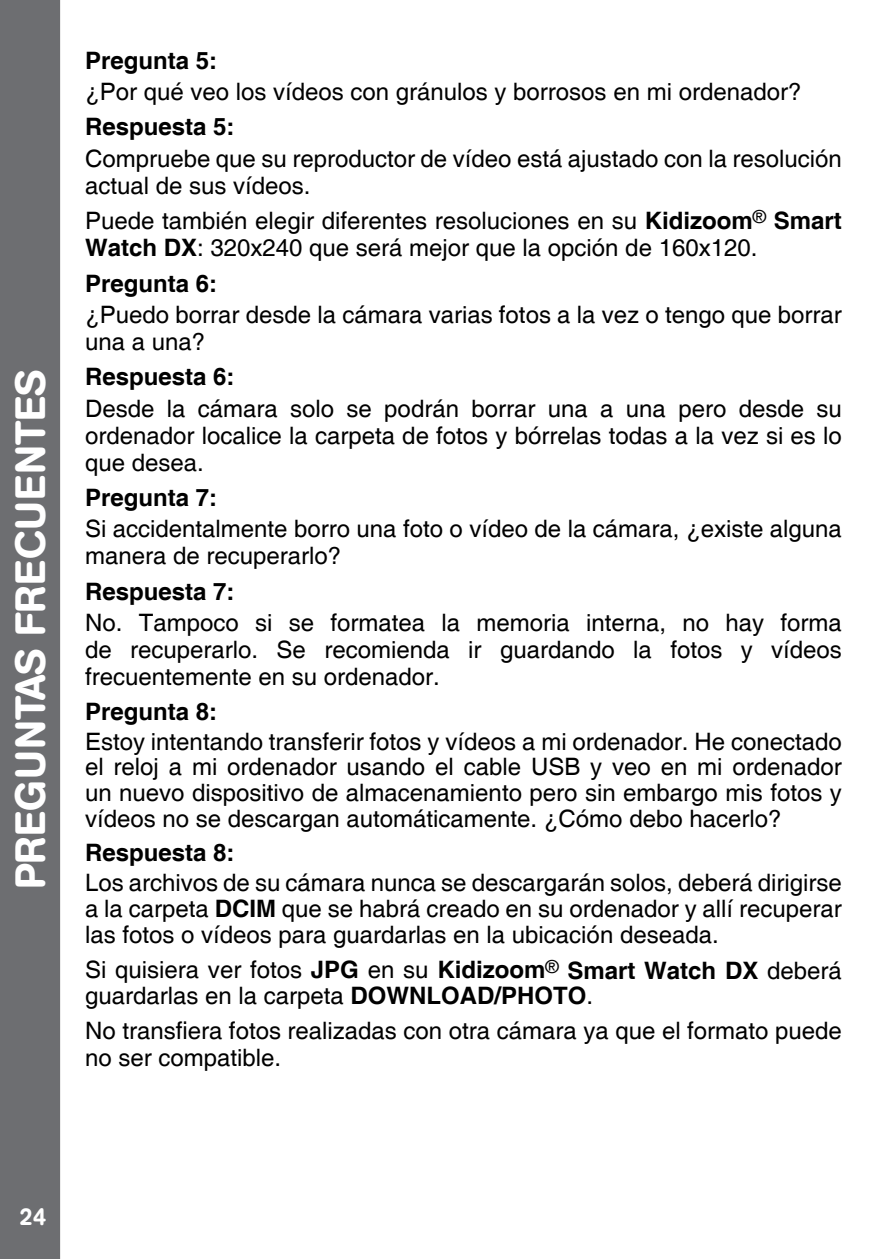
<style>
.page{position:relative;width:893px;height:1259px;background:#fff}
.page>*{position:absolute;margin:0;border:0;box-sizing:border-box;transform-origin:0 0}
.t1{font:500 42px "AG Book Rounded";color:#fff}
.t2{font:24px/27px "Helvetica";color:#000}
.t3{font:700 24px "Helvetica";color:#000}
.t4{font:500 24px "AG Book Rounded";color:#fff}
.s1{font-weight:700}
</style>
<div class="page">
<div style="left:0;top:0;width:60px;height:1259px;background:#6d6e71"></div>
<h1 class="t1" style="left:6px;top:889px;width:518px;rotate:-90deg">Preguntas frecuentes</h1>
<p class="t3" style="left:85px;top:45px;width:134px">Pregunta 5:</p>
<p class="t2" style="left:85px;top:79px;width:718px">¿Por qué veo los vídeos con gránulos y borrosos en mi ordenador?</p>
<p class="t3" style="left:85px;top:112px;width:151px">Respuesta 5:</p>
<p class="t2" style="left:85px;top:145px;width:758px">Compruebe que su reproductor de vídeo está ajustado con la resolución actual de sus vídeos.</p>
<p class="t2" style="left:85px;top:208px;width:758px">Puede también elegir diferentes resoluciones en su <span class="s1">Kidizoom</span><sup>®</sup> <span class="s1">Smart<br>Watch DX</span>: 320x240 que será mejor que la opción de 160x120.</p>
<p class="t3" style="left:85px;top:268px;width:134px">Pregunta 6:</p>
<p class="t2" style="left:85px;top:302px;width:758px">¿Puedo borrar desde la cámara varias fotos a la vez o tengo que borrar una a una?</p>
<p class="t3" style="left:85px;top:362px;width:151px">Respuesta 6:</p>
<p class="t2" style="left:85px;top:395px;width:758px;text-align:justify">Desde la cámara solo se podrán borrar una a una pero desde su ordenador localice la carpeta de fotos y bórrelas todas a la vez si es lo que desea.</p>
<p class="t3" style="left:85px;top:483px;width:134px">Pregunta 7:</p>
<p class="t2" style="left:85px;top:516px;width:758px">Si accidentalmente borro una foto o vídeo de la cámara, ¿existe alguna manera de recuperarlo?</p>
<p class="t3" style="left:85px;top:577px;width:151px">Respuesta 7:</p>
<p class="t2" style="left:85px;top:610px;width:758px;text-align:justify">No. Tampoco si se formatea la memoria interna, no hay forma de recuperarlo. Se recomienda ir guardando la fotos y vídeos frecuentemente en su ordenador.</p>
<p class="t3" style="left:85px;top:696px;width:134px">Pregunta 8:</p>
<p class="t2" style="left:85px;top:729px;width:758px;line-height:25.8px;text-align:justify">Estoy intentando transferir fotos y vídeos a mi ordenador. He conectado el reloj a mi ordenador usando el cable USB y veo en mi ordenador un nuevo dispositivo de almacenamiento pero sin embargo mis fotos y vídeos no se descargan automáticamente. ¿Cómo debo hacerlo?</p>
<p class="t3" style="left:85px;top:838px;width:151px">Respuesta 8:</p>
<p class="t2" style="left:85px;top:871px;width:758px;line-height:25.8px;text-align:justify">Los archivos de su cámara nunca se descargarán solos, deberá dirigirse a la carpeta <span class="s1">DCIM</span> que se habrá creado en su ordenador y allí recuperar las fotos o vídeos para guardarlas en la ubicación deseada.</p>
<p class="t2" style="left:85px;top:958px;width:758px;line-height:25.8px">Si quisiera ver fotos <span class="s1">JPG</span> en su <span class="s1">Kidizoom</span><sup>®</sup> <span class="s1">Smart Watch DX</span> deberá guardarlas en la carpeta <span class="s1">DOWNLOAD/PHOTO</span>.</p>
<p class="t2" style="left:85px;top:1017px;width:758px">No transfiera fotos realizadas con otra cámara ya que el formato puede no ser compatible.</p>
<p class="t4" style="left:19px;top:1202px;width:28px">24</p>
</div>
